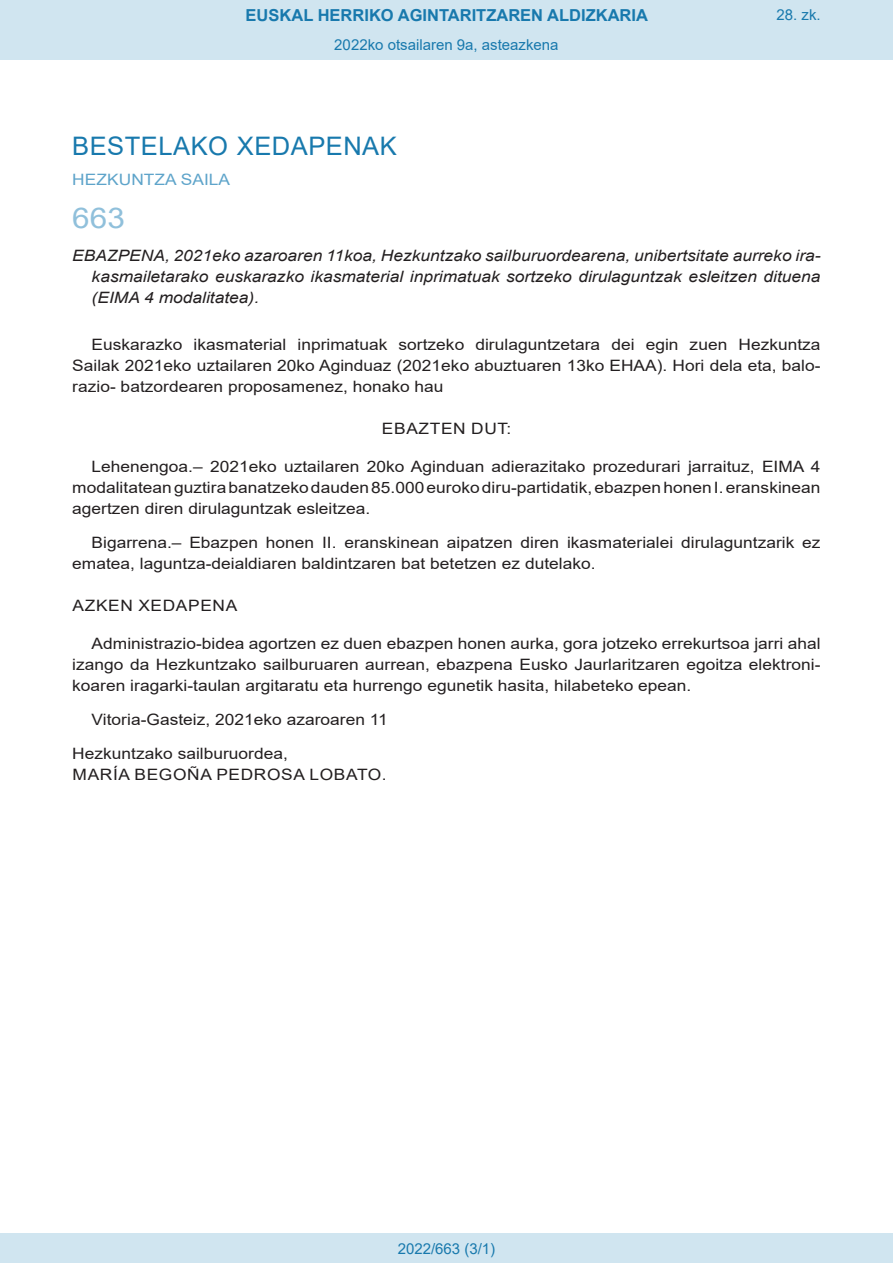
<style>
.page{position:relative;width:893px;height:1263px;background:#fff}
.page>*{position:absolute;margin:0;border:0;box-sizing:border-box;transform-origin:0 0}
.BOPVOrden{font:28.5px "Arial";color:#90c0db;scale:1.11 1}
.BOPVSeccion{font:25.5px "Arial";letter-spacing:.02em;color:#1879ad}
.t1{font:700 16.5px "Arial";color:#1879ad}
.BOPVDetalle{font:15.6px/21px "Arial";color:#231f20;text-align:justify;scale:1.11 1}
.BOPVTitulo{font:italic 15.6px/21px "Arial";color:#231f20;text-align:justify;scale:1.11 1}
.BOPVFirmaLugFec{font:15.6px "Arial";color:#231f20;scale:1.11 1}
.BOPVFirmaPuesto{font:15.6px "Arial";color:#231f20;scale:1.11 1}
.BOPVFirmaNombre{font:15.6px "Arial";letter-spacing:.035em;color:#231f20;scale:1.11 1}
.BOPVOrganismo{font:15.6px "Arial";letter-spacing:.005em;color:#5ea4ca;scale:1.11 1}
.BOPVDisposicion{font:15.6px "Arial";letter-spacing:.035em;color:#231f20;scale:1.11 1}
.BOPVClave{font:15.6px "Arial";letter-spacing:.035em;color:#231f20;scale:1.11 1}
.Paginacion_Centro{font:15px "Arial";color:#1879ad}
</style>
<div class="page">
<div style="left:0;top:0;width:893px;height:60px;background:#d0e5f0"></div>
<div style="left:0;top:1233px;width:893px;height:30px;background:#d0e5f0"></div>
<p class="t1" style="left:246px;top:3px;width:404px">EUSKAL HERRIKO AGINTARITZAREN ALDIZKARIA</p>
<p class="Paginacion_Centro" style="left:334px;top:35px;width:226px">2022ko otsailaren 9a, asteazkena</p>
<p class="Paginacion_Centro" style="left:776px;top:5px;width:46px">28. zk.</p>
<p class="BOPVSeccion" style="left:72px;top:128px;width:326px">BESTELAKO XEDAPENAK</p>
<p class="BOPVOrganismo" style="left:72px;top:169px;width:144px">HEZKUNTZA SAILA</p>
<p class="BOPVOrden" style="left:72px;top:198px;width:49px">663</p>
<p class="BOPVTitulo" style="left:92px;top:246px;width:658px;text-indent:-19px">EBAZPENA, 2021eko azaroaren 11koa, Hezkuntzako sailburuordearena, unibertsitate aurreko ira&shy;kasmailetarako euskarazko ikasmaterial inprimatuak sortzeko dirulaguntzak esleitzen dituena (EIMA 4 modalitatea).</p>
<p class="BOPVDetalle" style="left:72px;top:334px;width:676px;text-indent:19px">Euskarazko ikasmaterial inprimatuak sortzeko dirulaguntzetara dei egin zuen Hezkuntza Sailak 2021eko uztailaren 20ko Aginduaz (2021eko abuztuaren 13ko EHAA). Hori dela eta, balo&shy;razio- batzordearen proposamenez, honako hau</p>
<p class="BOPVClave" style="left:382px;top:418px;width:118px">EBAZTEN DUT:</p>
<p class="BOPVDetalle" style="left:72px;top:456px;width:676px;text-indent:19px">Lehenengoa.– 2021eko uztailaren 20ko Aginduan adierazitako prozedurari jarraituz, EIMA 4 modalitatean guztira banatzeko dauden 85.000 euroko diru-partidatik, ebazpen honen I. eranskinean agertzen diren dirulaguntzak esleitzea.</p>
<p class="BOPVDetalle" style="left:72px;top:532px;width:676px;text-indent:19px">Bigarrena.– Ebazpen honen II. eranskinean aipatzen diren ikasmaterialei dirulaguntzarik ez ematea, laguntza-deialdiaren baldintzaren bat betetzen ez dutelako.</p>
<p class="BOPVDisposicion" style="left:73px;top:595px;width:150px">AZKEN XEDAPENA</p>
<p class="BOPVDetalle" style="left:72px;top:633px;width:676px;text-indent:19px">Administrazio-bidea agortzen ez duen ebazpen honen aurka, gora jotzeko errekurtsoa jarri ahal izango da Hezkuntzako sailburuaren aurrean, ebazpena Eusko Jaurlaritzaren egoitza elektroni&shy;koaren iragarki-taulan argitaratu eta hurrengo egunetik hasita, hilabeteko epean.</p>
<p class="BOPVFirmaLugFec" style="left:92px;top:709px;width:268px">Vitoria-Gasteiz, 2021eko azaroaren 11</p>
<p class="BOPVFirmaPuesto" style="left:72px;top:743px;width:196px">Hezkuntzako sailburuordea,</p>
<p class="BOPVFirmaNombre" style="left:73px;top:764px;width:284px">MARÍA BEGOÑA PEDROSA LOBATO.</p>
<p class="Paginacion_Centro" style="left:398px;top:1238px;width:99px">2022/663 (3/1)</p>
</div>
